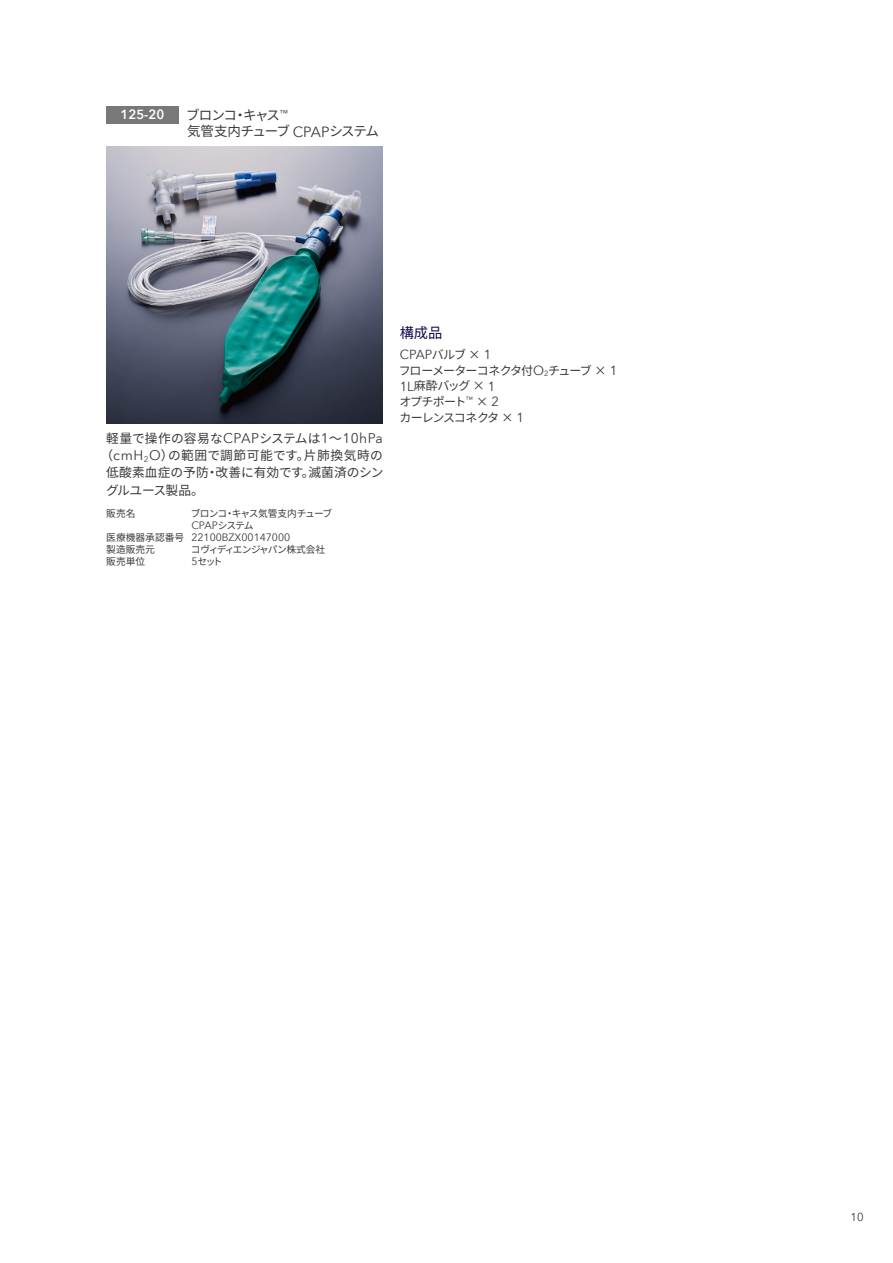
<style>
.page{position:relative;width:893px;height:1263px;background:#fff}
.page>*{position:absolute;margin:0;border:0;box-sizing:border-box;transform-origin:0 0}
.t1{font:14.25px "Noto Sans JP";color:#0e064b}
.t2{font:13.5px/16.5px "Noto Sans JP";letter-spacing:-.095em;color:#393939}
.t3{font:12.9px "Avenir Next World";color:#393939}
.t4{font:600 12.9px "Avenir Next World";color:#fff}
.t5{font:12.75px "Noto Sans JP";letter-spacing:.01em;color:#393939}
.t6{font:12.75px "Noto Sans JP";letter-spacing:.045em;color:#393939}
.t7{font:12.75px "Noto Sans JP";letter-spacing:-.04em;color:#393939}
.t8{font:12px/15.8px "Noto Sans JP";letter-spacing:-.08em;color:#393939}
.t9{font:11.4px "Avenir Next World";color:#393939}
.t10{font:10.5px/12px "Avenir Next World";color:#393939}
.t11{font:9.75px "Noto Sans JP";letter-spacing:-.055em;color:#393939}
.t12{font:9.75px "Noto Sans JP";letter-spacing:-.08em;color:#393939}
.s1{font-family:"Avenir Next World";font-size:14.55px}
.s2{font-family:"Avenir Next World";font-size:13.8px}
.s3{font-family:"Noto Sans JP";font-size:9.75px}
.s4{font-family:"Avenir Next World";font-size:10.5px}
.s5{font-family:"Noto Sans JP";font-size:12px}
.s6{font-family:"Avenir Next World";font-size:12.9px}
</style>
<div class="page">
<img style="left:106px;top:147px;width:277px;height:276px">
<div style="left:106px;top:106px;width:73px;height:17px;background:#787878"></div>
<p class="t4" style="left:121px;top:107px;width:45px">125-20</p>
<p class="t2" style="left:186px;top:107px;width:194px">ブロンコ・キャス<sup>™<br></sup>気管支内チューブ <span class="s1">CPAP</span>システム</p>
<p class="t5" style="left:106px;top:431px;width:278px">軽量で操作の容易な<span class="s2">CPAP</span>システムは<span class="s2">1</span>～<span class="s2">10hPa</span></p>
<p class="t6" style="left:100px;top:448px;width:284px">（<span class="s2">cmH</span><sub>2</sub><span class="s2">O</span>）の範囲で調節可能です。片肺換気時の</p>
<p class="t5" style="left:106px;top:465px;width:279px">低酸素血症の予防・改善に有効です。滅菌済のシン</p>
<p class="t7" style="left:106px;top:483px;width:99px">グルユース製品。</p>
<p class="t11" style="left:106px;top:508px;width:31px">販売名</p>
<p class="t12" style="left:191px;top:508px;width:143px">ブロンコ・キャス気管支内チューブ</p>
<p class="t10" style="left:106px;top:519px;width:185px;text-indent:85px">CPAP<span class="s3">システム<br>医療機器承認番号</span> 22100BZX00147000</p>
<p class="t11" style="left:106px;top:544px;width:50px">製造販売元</p>
<p class="t11" style="left:191px;top:544px;width:136px">コヴィディエンジャパン株式会社</p>
<p class="t11" style="left:106px;top:556px;width:40px">販売単位</p>
<p class="t11" style="left:191px;top:556px;width:33px"><span class="s4">5</span>セット</p>
<p class="t1" style="left:400px;top:325px;width:44px">構成品</p>
<p class="t3" style="left:400px;top:344px;width:93px">CPAP<span class="s5">バルブ ×</span> 1</p>
<p class="t8" style="left:399px;top:363px;width:220px">フローメーターコネクタ付<span class="s6">O</span><sub>2</sub>チューブ × <span class="s6">1<br>1L</span>麻酔バッグ × <span class="s6">1<br></span>オプチポート<sup>™</sup> × <span class="s6">2<br></span>カーレンスコネクタ × <span class="s6">1</span></p>
<p class="t9" style="left:850px;top:1208px;width:15px">10</p>
</div>
